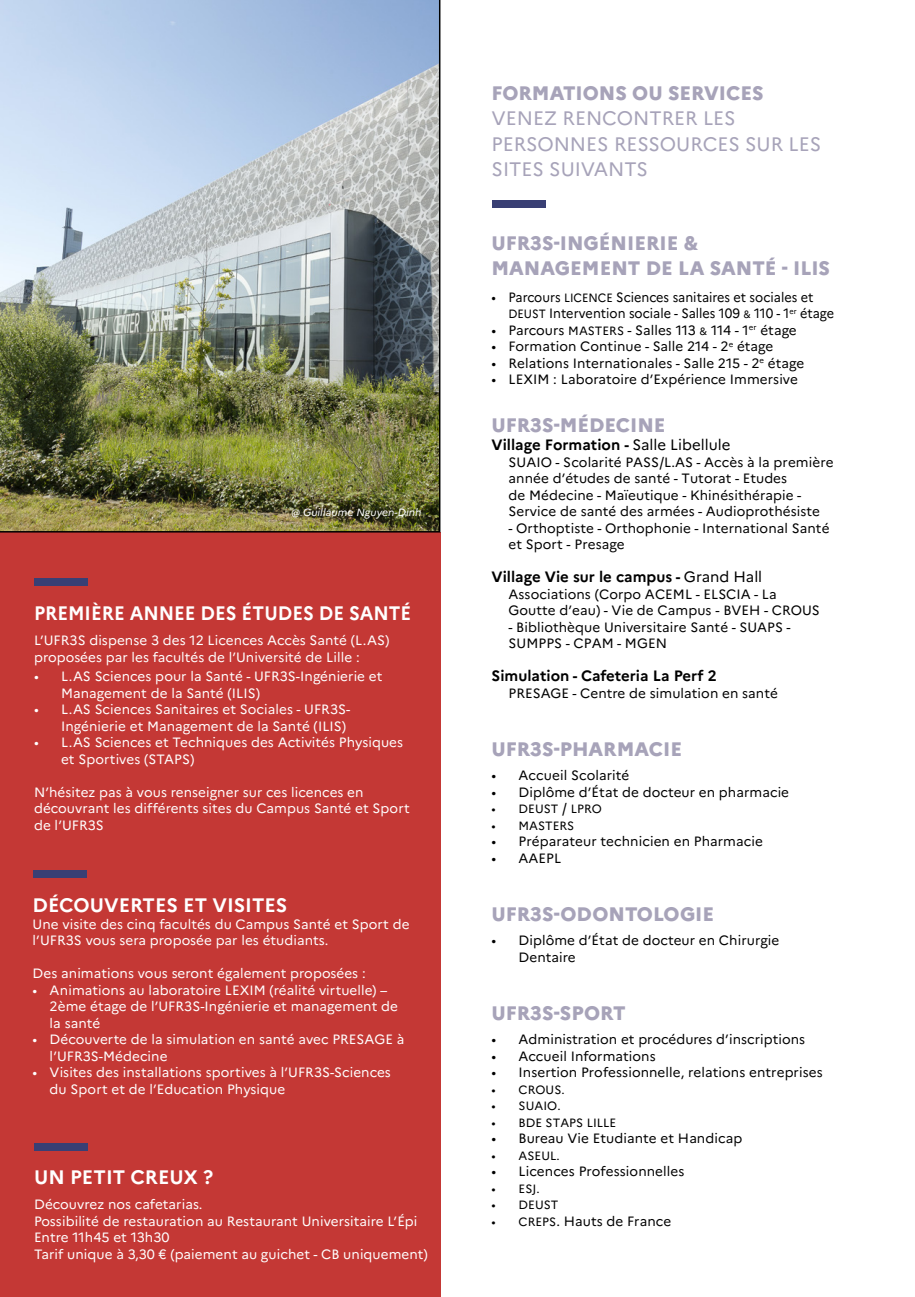
<style>
.page{position:relative;width:915px;height:1297px;background:#fff}
.page>*{position:absolute;margin:0;border:0;box-sizing:border-box;transform-origin:0 0}
.t1{font:800 19.5px/25.5px "Marianne";color:#a7a3b9}
.t2{font:19.5px/25.5px "Marianne";color:#a7a3b9}
.t3{font:700 19.5px "Marianne";color:#fff}
.t4{font:700 19.5px "Marianne";color:#fff;scale:.94 1}
.t5{font:700 15px "Marianne";color:#000}
.t6{font:13.5px/16.5px "Marianne";letter-spacing:.005em;color:#fff}
.t7{font:13.5px/16.5px "Marianne";letter-spacing:.005em;color:#000}
.t8{font:13.5px/16.5px "Marianne";letter-spacing:.005em;color:#000;scale:.94 1}
.t9{font:12px "Marianne";letter-spacing:.005em;color:#000}
.t10{font:italic 10.5px "Marianne";letter-spacing:.005em;color:#fff}
.s1{font-size:12px}
.s2{font-size:10.5px}
.s3{font-weight:400}
.s4{font-size:13.5px}
</style>
<div class="page">
<div style="left:491px;top:200px;width:54px;height:8px;background:#393f74"></div>
<div style="left:0;top:533px;width:440px;height:764px;background:#c43835"></div>
<div style="left:33px;top:870px;width:53px;height:8px;background:#393f74"></div>
<div style="left:34px;top:578px;width:54px;height:8px;background:#393f74"></div>
<img style="left:0;top:0;width:440px;height:533px">
<div style="left:34px;top:1142px;width:54px;height:8px;background:#393f74"></div>
<p class="t10" style="left:291px;top:504px;width:131px">@ Guillaume Nguyen-Dinh</p>
<h1 class="t4" style="left:34px;top:598px;width:403px">PREMIÈRE ANNEE DES ÉTUDES DE SANTÉ</h1>
<p class="t6" style="left:34px;top:631px;width:357px">L’UFR3S dispense 3 des 12 Licences Accès Santé (L.AS) proposées par les facultés de l’Université de Lille :</p>
<p class="t6" style="left:61px;top:667px;width:323px;text-indent:-27px">• L.AS Sciences pour la Santé - UFR3S-Ingénierie et<br>Management de la Santé (ILIS)</p>
<p class="t6" style="left:61px;top:700px;width:291px;text-indent:-27px">• L.AS Sciences Sanitaires et Sociales - UFR3S-<br>Ingénierie et Management de la Santé (ILIS)</p>
<p class="t6" style="left:61px;top:733px;width:343px;text-indent:-27px">• L.AS Sciences et Techniques des Activités Physiques et Sportives (STAPS)</p>
<p class="t6" style="left:34px;top:782px;width:377px">N’hésitez pas à vous renseigner sur ces licences en découvrant les différents sites du Campus Santé et Sport de l’UFR3S</p>
<h1 class="t3" style="left:33px;top:890px;width:256px">DÉCOUVERTES ET VISITES</h1>
<p class="t6" style="left:33px;top:914px;width:378px">Une visite des cinq facultés du Campus Santé et Sport de l’UFR3S vous sera proposée par les étudiants.</p>
<p class="t6" style="left:33px;top:964px;width:334px">Des animations vous seront également proposées :</p>
<p class="t6" style="left:50px;top:980px;width:350px;text-indent:-17px">• Animations au laboratoire LEXIM (réalité virtuelle) –<br>2ème étage de l’UFR3S-Ingénierie et management de la santé</p>
<p class="t6" style="left:50px;top:1030px;width:356px;text-indent:-17px">• Découverte de la simulation en santé avec PRESAGE à l’UFR3S-Médecine</p>
<p class="t6" style="left:50px;top:1063px;width:343px;text-indent:-17px">• Visites des installations sportives à l’UFR3S-Sciences du Sport et de l’Education Physique</p>
<h1 class="t3" style="left:34px;top:1162px;width:181px">UN PETIT CREUX ?</h1>
<p class="t6" style="left:34px;top:1195px;width:395px">Découvrez nos cafetarias.<br>Possibilité de restauration au Restaurant Universitaire L’Épi Entre 11h45 et 13h30<br>Tarif unique à 3,30 € (paiement au guichet - CB uniquement)</p>
<h1 class="t1" style="left:491px;top:78px;width:273px">FORMATIONS OU SERVICES</h1>
<h1 class="t2" style="left:491px;top:104px;width:331px">VENEZ RENCONTRER LES<br>PERSONNES RESSOURCES SUR LES<br>SITES SUIVANTS</h1>
<h1 class="t1" style="left:491px;top:228px;width:340px">UFR3S-INGÉNIERIE &amp;<br>MANAGEMENT DE LA SANTÉ - ILIS</h1>
<p class="t8" style="left:508px;top:287px;width:348px;text-indent:-17px">• Parcours <span class="s1">LICENCE</span> Sciences sanitaires et sociales et<br><span class="s1">DEUST</span> Intervention sociale - Salles 109 <span class="s2">&amp;</span> 110 - 1<sup>er</sup> étage</p>
<p class="t7" style="left:491px;top:320px;width:306px">• Parcours <span class="s1">MASTERS</span> - Salles 113 <span class="s2">&amp;</span> 114 - 1<sup>er</sup> étage</p>
<p class="t7" style="left:491px;top:337px;width:283px">• Formation Continue - Salle 214 - 2<sup>e</sup> étage</p>
<p class="t7" style="left:491px;top:353px;width:314px">• Relations Internationales - Salle 215 - 2<sup>e</sup> étage</p>
<p class="t7" style="left:491px;top:370px;width:308px">• LEXIM : Laboratoire d’Expérience Immersive</p>
<h1 class="t1" style="left:491px;top:411px;width:175px">UFR3S-MÉDECINE</h1>
<p class="t5" style="left:491px;top:433px;width:240px">Village Formation - <span class="s3">Salle Libellule</span></p>
<p class="t7" style="left:508px;top:452px;width:326px">SUAIO - Scolarité PASS/L.AS - Accès à la première année d’études de santé - Tutorat - Etudes<br>de Médecine - Maïeutique - Khinésithérapie - Service de santé des armées - Audioprothésiste</p>
<p class="t7" style="left:508px;top:518px;width:322px">- Orthoptiste - Orthophonie - International Santé et Sport - Presage</p>
<p class="t5" style="left:491px;top:565px;width:272px">Village Vie sur le campus - <span class="s3">Grand Hall</span></p>
<p class="t7" style="left:508px;top:584px;width:313px">Associations (Corpo ACEML - ELSCIA - La<br>Goutte d’eau) - Vie de Campus - BVEH - CROUS</p>
<p class="t7" style="left:508px;top:617px;width:283px">- Bibliothèque Universitaire Santé - SUAPS -<br>SUMPPS - CPAM - MGEN</p>
<p class="t5" style="left:491px;top:664px;width:227px">Simulation - Cafeteria La Perf 2</p>
<p class="t7" style="left:508px;top:683px;width:271px">PRESAGE - Centre de simulation en santé</p>
<h1 class="t1" style="left:491px;top:735px;width:192px">UFR3S-PHARMACIE</h1>
<p class="t7" style="left:491px;top:766px;width:139px">• Accueil Scolarité</p>
<p class="t7" style="left:491px;top:782px;width:299px">• Diplôme d’État de docteur en pharmacie</p>
<p class="t9" style="left:491px;top:799px;width:112px">• DEUST <span class="s4">/</span> LPRO</p>
<p class="t9" style="left:491px;top:816px;width:84px">• MASTERS</p>
<p class="t7" style="left:491px;top:832px;width:273px">• Préparateur technicien en Pharmacie</p>
<p class="t7" style="left:491px;top:848px;width:71px">• AAEPL</p>
<h1 class="t1" style="left:491px;top:900px;width:224px">UFR3S-ODONTOLOGIE</h1>
<p class="t7" style="left:518px;top:931px;width:262px;text-indent:-27px">• Diplôme d’État de docteur en Chirurgie<br>Dentaire</p>
<h1 class="t1" style="left:491px;top:999px;width:136px">UFR3S-SPORT</h1>
<p class="t7" style="left:491px;top:1030px;width:315px">• Administration et procédures d’inscriptions</p>
<p class="t7" style="left:491px;top:1046px;width:166px">• Accueil Informations</p>
<p class="t7" style="left:491px;top:1063px;width:332px">• Insertion Professionnelle, relations entreprises</p>
<p class="t9" style="left:491px;top:1080px;width:75px">• CROUS.</p>
<p class="t9" style="left:491px;top:1096px;width:70px">• SUAIO.</p>
<p class="t9" style="left:491px;top:1113px;width:126px">• BDE STAPS LILLE</p>
<p class="t7" style="left:491px;top:1129px;width:252px">• Bureau Vie Etudiante et Handicap</p>
<p class="t9" style="left:491px;top:1146px;width:70px">• ASEUL.</p>
<p class="t7" style="left:491px;top:1162px;width:194px">• Licences Professionnelles</p>
<p class="t9" style="left:491px;top:1179px;width:50px">• ESJ.</p>
<p class="t9" style="left:491px;top:1195px;width:68px">• DEUST</p>
<p class="t7" style="left:491px;top:1211px;width:181px"><span class="s1">• CREPS</span>. Hauts de France</p>
</div>
